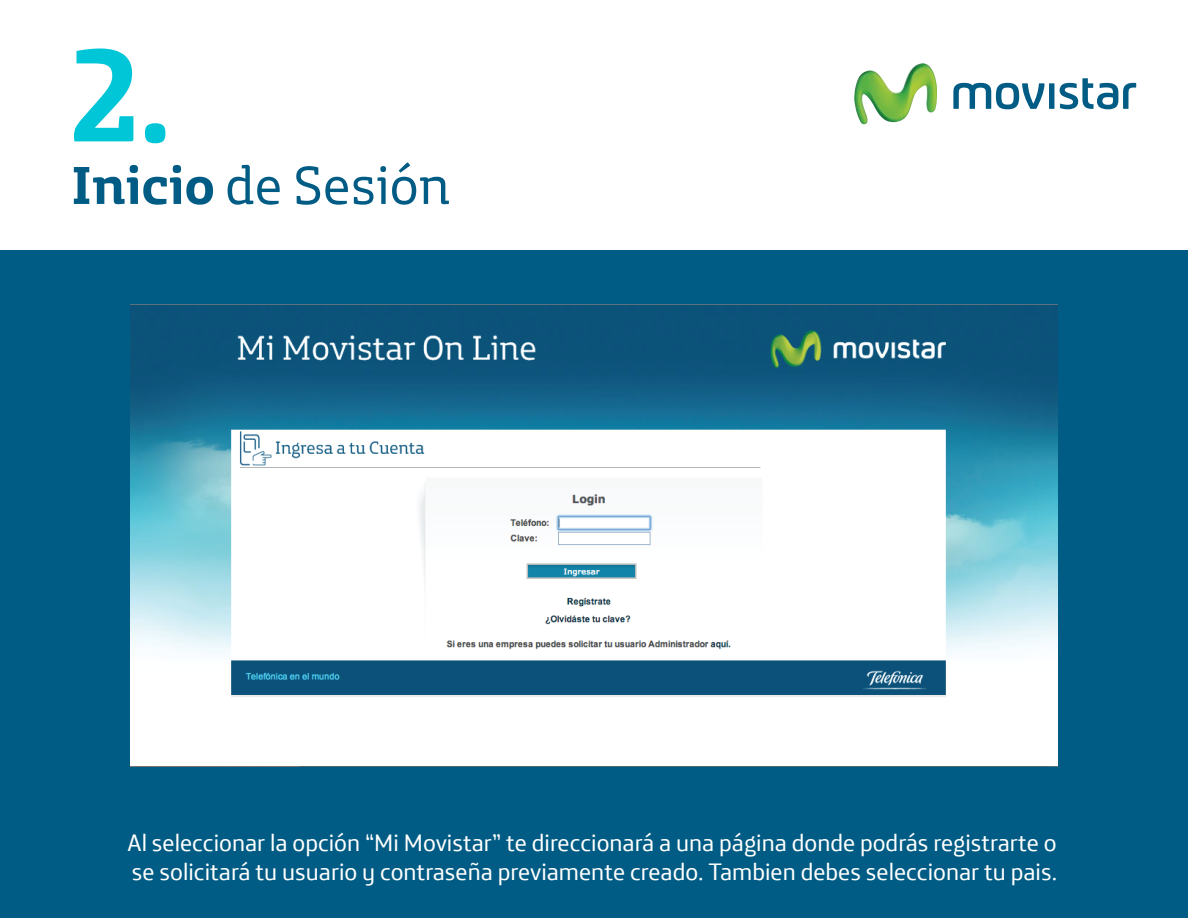
<style>
.page{position:relative;width:1188px;height:918px;background:#fff}
.page>*{position:absolute;margin:0;border:0;box-sizing:border-box;transform-origin:0 0}
.t1{font:700 133.35px "Movistar Headline";color:#00c6d7}
.t2{font:54px "Movistar Headline";color:#005c84}
.t3{font:24px/28.8px "Movistar Text";color:#fff}
.s1{font-weight:700}
</style>
<div class="page">
<div style="left:0;top:250px;width:1188px;height:668px;background:#005c84"></div>
<img style="left:854px;top:63px;width:83px;height:61px">
<svg style="left:953px;top:78px;width:183px;height:31px"></svg>
<img style="left:130px;top:305px;width:928px;height:461px">
<h1 class="t1" style="left:71px;top:-26px;width:102px">2.</h1>
<h2 class="t2" style="left:71px;top:140px;width:381px"><span class="s1">Inicio</span> de Sesión</h2>
<p class="t3" style="left:127px;top:826px;width:931px">Al seleccionar la opción “Mi Movistar” te direccionará a una página donde podrás registrarte o se solicitará tu usuario y contraseña previamente creado. Tambien debes seleccionar tu pais.</p>
</div>
